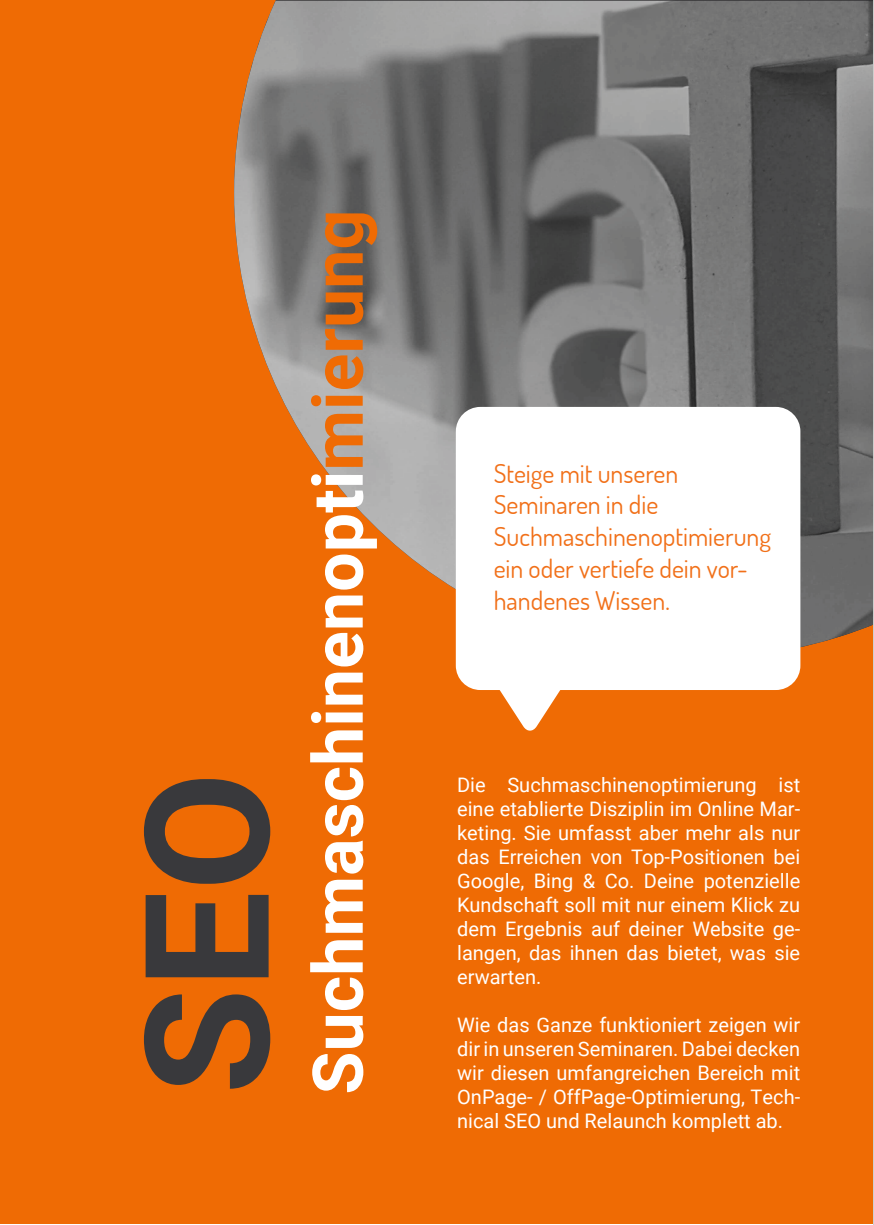
<style>
.page{position:relative;width:874px;height:1225px;background:#fff}
.page>*{position:absolute;margin:0;border:0;box-sizing:border-box;transform-origin:0 0}
.t1{font:700 172.8px "Roboto";color:#39393c}
.t2{font:700 70px "Roboto";color:#fff}
.t3{font:26px/31.6px "Dosis";color:#f17019}
.t4{font:20px/24px "Roboto";color:#fff;text-align:justify}
.s1{color:#ef6b04}
</style>
<div class="page">
<div style="left:0;top:0;width:873px;height:1223px;background:#ef6b04"></div>
<svg style="left:499px;top:690px;width:62px;height:41px"></svg>
<img style="left:234px;top:1px;width:638px;height:657px">
<div style="left:455px;top:407px;width:345px;height:283px;background:#fff;border-radius:24px"></div>
<hr style="left:872px;top:0;width:1px;height:1225px;background:#cfcecd">
<p class="t1" style="left:86px;top:1094px;width:324px;rotate:-90deg">SEO</p>
<p class="t2" style="left:288px;top:1094px;width:886px;rotate:-90deg">Suchmaschinenopti<span class="s1">mierung</span></p>
<p class="t3" style="left:493px;top:457px;width:279px">Steige mit unseren<br>Seminaren in die<br>Suchmaschinenoptimierung ein oder vertiefe dein vor&shy;handenes Wissen.</p>
<p class="t4" style="left:457px;top:772px;width:344px">Die Suchmaschinenoptimierung ist eine etablierte Disziplin im Online Mar&shy;keting. Sie umfasst aber mehr als nur das Erreichen von Top-Positionen bei Google, Bing &amp; Co. Deine potenzielle Kundschaft soll mit nur einem Klick zu dem Ergebnis auf deiner Website ge&shy;langen, das ihnen das bietet, was sie erwarten.</p>
<p class="t4" style="left:457px;top:1012px;width:344px">Wie das Ganze funktioniert zeigen wir dir in unseren Seminaren. Dabei decken wir diesen umfangreichen Bereich mit OnPage- / OffPage-Optimierung, Tech&shy;nical SEO und Relaunch komplett ab.</p>
</div>
